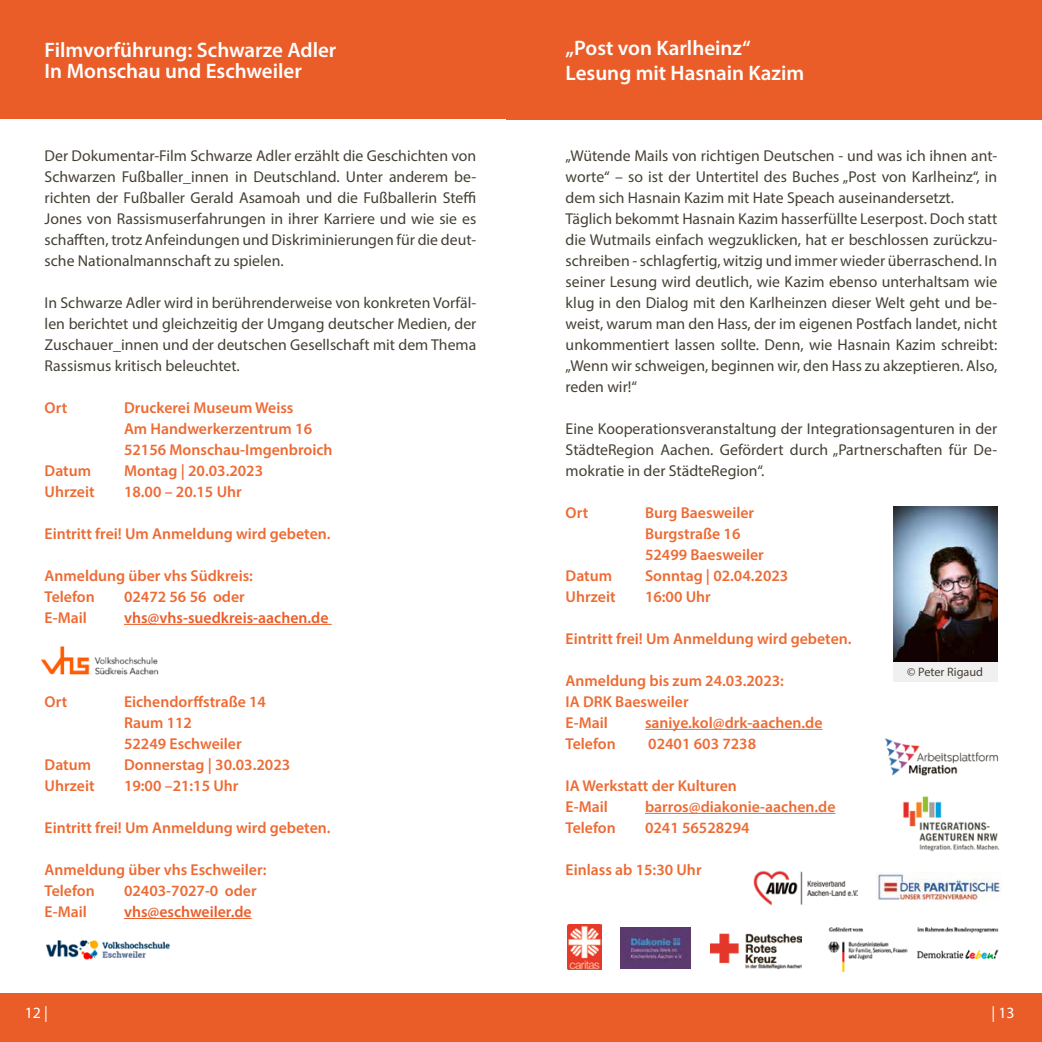
<style>
.page{position:relative;width:1042px;height:1042px;background:#fff}
.page>*{position:absolute;margin:0;border:0;box-sizing:border-box;transform-origin:0 0}
.t1{font:600 21px "Myriad Pro";color:#fff}
.Fließtext{font:15.75px/21px "Myriad Pro";color:#454034;text-align:justify}
.Semi_Lila{font:600 15.75px "Myriad Pro";color:#ed6b34}
.Semi_Lila-2{font:600 15.75px "Myriad Pro";color:#ea5d29}
.t2{font:15.75px "Myriad Pro";color:#fff}
.Fließtext-2{font:12.25px "Myriad Pro";color:#454034}
</style>
<div class="page">
<div style="left:0;top:0;width:521px;height:119px;background:#ea5d29"></div>
<div style="left:0;top:993px;width:521px;height:49px;background:#ea5d29"></div>
<div style="left:521px;top:993px;width:521px;height:49px;background:#ea5d29"></div>
<hr style="left:124px;top:624px;width:208px;height:1px;background:#ea5d29">
<hr style="left:124px;top:918px;width:128px;height:1px;background:#ea5d29">
<div style="left:506px;top:0;width:536px;height:119px;background:#ea5d29"></div>
<hr style="left:645px;top:729px;width:177px;height:1px;background:#ed6b34">
<hr style="left:645px;top:813px;width:190px;height:1px;background:#ed6b34">
<img style="left:902px;top:796px;width:98px;height:56px">
<img style="left:885px;top:738px;width:114px;height:38px">
<img style="left:876px;top:872px;width:125px;height:28px">
<img style="left:620px;top:927px;width:71px;height:41px">
<img style="left:710px;top:933px;width:92px;height:36px">
<img style="left:46px;top:940px;width:124px;height:20px">
<img style="left:40px;top:646px;width:119px;height:29px">
<img style="left:893px;top:506px;width:104px;height:156px">
<div style="left:893px;top:662px;width:104px;height:19px;background:#f0f0f0"></div>
<img style="left:828px;top:927px;width:171px;height:46px">
<img style="left:567px;top:924px;width:34px;height:45px">
<img style="left:754px;top:870px;width:103px;height:36px">
<p class="t1" style="left:45px;top:36px;width:293px">Filmvorführung: Schwarze Adler</p>
<p class="t1" style="left:45px;top:57px;width:259px">In Monschau und Eschweiler</p>
<p class="Fließtext" style="left:45px;top:145px;width:433px">Der Dokumentar-Film Schwarze Adler erzählt die Geschichten von Schwarzen Fußballer_innen in Deutschland. Unter anderem be&shy;richten der Fußballer Gerald Asamoah und die Fußballerin Steffi Jones von Rassismuserfahrungen in ihrer Karriere und wie sie es schafften, trotz Anfeindungen und Diskriminierungen für die deut&shy;sche Nationalmannschaft zu spielen.</p>
<p class="Fließtext" style="left:45px;top:292px;width:433px">In Schwarze Adler wird in berührenderweise von konkreten Vorfäl&shy;len berichtet und gleichzeitig der Umgang deutscher Medien, der Zuschauer_innen und der deutschen Gesellschaft mit dem Thema Rassismus kritisch beleuchtet.</p>
<p class="Semi_Lila" style="left:45px;top:397px;width:24px">Ort</p>
<p class="Semi_Lila" style="left:124px;top:397px;width:171px">Druckerei Museum Weiss</p>
<p class="Semi_Lila" style="left:124px;top:418px;width:190px">Am Handwerkerzentrum 16</p>
<p class="Semi_Lila" style="left:124px;top:439px;width:210px">52156 Monschau-Imgenbroich</p>
<p class="Semi_Lila" style="left:45px;top:460px;width:48px">Datum</p>
<p class="Semi_Lila" style="left:124px;top:460px;width:141px">Montag | 20.03.2023</p>
<p class="Semi_Lila" style="left:45px;top:481px;width:51px">Uhrzeit</p>
<p class="Semi_Lila" style="left:124px;top:481px;width:119px">18.00 – 20.15 Uhr</p>
<p class="Semi_Lila" style="left:45px;top:523px;width:287px">Eintritt frei! Um Anmeldung wird gebeten.</p>
<p class="Semi_Lila" style="left:45px;top:565px;width:210px">Anmeldung über vhs Südkreis:</p>
<p class="Semi_Lila" style="left:45px;top:586px;width:52px">Telefon</p>
<p class="Semi_Lila" style="left:124px;top:586px;width:122px">02472 56 56 oder</p>
<p class="Semi_Lila" style="left:45px;top:607px;width:44px">E-Mail</p>
<p class="Semi_Lila-2" style="left:124px;top:607px;width:206px">vhs@vhs-suedkreis-aachen.de</p>
<p class="Semi_Lila" style="left:45px;top:691px;width:24px">Ort</p>
<p class="Semi_Lila" style="left:124px;top:691px;width:143px">Eichendorffstraße 14</p>
<p class="Semi_Lila" style="left:124px;top:712px;width:70px">Raum 112</p>
<p class="Semi_Lila" style="left:124px;top:733px;width:119px">52249 Eschweiler</p>
<p class="Semi_Lila" style="left:45px;top:754px;width:48px">Datum</p>
<p class="Semi_Lila" style="left:124px;top:754px;width:168px">Donnerstag | 30.03.2023</p>
<p class="Semi_Lila" style="left:45px;top:775px;width:51px">Uhrzeit</p>
<p class="Semi_Lila" style="left:124px;top:775px;width:116px">19:00 –21:15 Uhr</p>
<p class="Semi_Lila" style="left:45px;top:817px;width:287px">Eintritt frei! Um Anmeldung wird gebeten.</p>
<p class="Semi_Lila" style="left:45px;top:859px;width:223px">Anmeldung über vhs Eschweiler:</p>
<p class="Semi_Lila" style="left:45px;top:880px;width:52px">Telefon</p>
<p class="Semi_Lila" style="left:124px;top:880px;width:134px">02403-7027-0 oder</p>
<p class="Semi_Lila" style="left:45px;top:901px;width:44px">E-Mail</p>
<p class="Semi_Lila-2" style="left:124px;top:901px;width:129px">vhs@eschweiler.de</p>
<p class="t1" style="left:566px;top:35px;width:186px">„Post von Karlheinz“</p>
<p class="t1" style="left:566px;top:59px;width:240px">Lesung mit Hasnain Kazim</p>
<p class="Fließtext" style="left:566px;top:145px;width:433px">„Wütende Mails von richtigen Deutschen - und was ich ihnen ant&shy;worte“ – so ist der Untertitel des Buches „Post von Karlheinz“, in dem sich Hasnain Kazim mit Hate Speach auseinandersetzt.</p>
<p class="Fließtext" style="left:566px;top:208px;width:433px">Täglich bekommt Hasnain Kazim hasserfüllte Leserpost. Doch statt die Wutmails einfach wegzuklicken, hat er beschlossen zurückzu&shy;schreiben - schlagfertig, witzig und immer wieder überraschend. In seiner Lesung wird deutlich, wie Kazim ebenso unterhaltsam wie klug in den Dialog mit den Karlheinzen dieser Welt geht und be&shy;weist, warum man den Hass, der im eigenen Postfach landet, nicht unkommentiert lassen sollte. Denn, wie Hasnain Kazim schreibt: „Wenn wir schweigen, beginnen wir, den Hass zu akzeptieren. Also, reden wir!“</p>
<p class="Fließtext" style="left:566px;top:418px;width:433px">Eine Kooperationsveranstaltung der Integrationsagenturen in der StädteRegion Aachen. Gefördert durch „Partnerschaften für De&shy;mokratie in der StädteRegion“.</p>
<p class="Semi_Lila" style="left:566px;top:502px;width:24px">Ort</p>
<p class="Semi_Lila" style="left:645px;top:502px;width:111px">Burg Baesweiler</p>
<p class="Semi_Lila" style="left:645px;top:523px;width:97px">Burgstraße 16</p>
<p class="Semi_Lila" style="left:645px;top:544px;width:120px">52499 Baesweiler</p>
<p class="Semi_Lila" style="left:566px;top:565px;width:48px">Datum</p>
<p class="Semi_Lila" style="left:645px;top:565px;width:145px">Sonntag | 02.04.2023</p>
<p class="Semi_Lila" style="left:566px;top:586px;width:51px">Uhrzeit</p>
<p class="Semi_Lila" style="left:645px;top:586px;width:67px">16:00 Uhr</p>
<p class="Semi_Lila" style="left:566px;top:628px;width:287px">Eintritt frei! Um Anmeldung wird gebeten.</p>
<p class="Semi_Lila" style="left:566px;top:670px;width:220px">Anmeldung bis zum 24.03.2023:</p>
<p class="Semi_Lila" style="left:566px;top:691px;width:124px">IA DRK Baesweiler</p>
<p class="Semi_Lila" style="left:566px;top:712px;width:44px">E-Mail</p>
<p class="Semi_Lila" style="left:645px;top:712px;width:179px">saniye.kol@drk-aachen.de</p>
<p class="Semi_Lila" style="left:566px;top:733px;width:52px">Telefon</p>
<p class="Semi_Lila" style="left:648px;top:733px;width:109px">02401 603 7238</p>
<p class="Semi_Lila" style="left:566px;top:775px;width:173px">IA Werkstatt der Kulturen</p>
<p class="Semi_Lila" style="left:566px;top:796px;width:44px">E-Mail</p>
<p class="Semi_Lila" style="left:645px;top:796px;width:192px">barros@diakonie-aachen.de</p>
<p class="Semi_Lila" style="left:566px;top:817px;width:52px">Telefon</p>
<p class="Semi_Lila" style="left:645px;top:817px;width:106px">0241 56528294</p>
<p class="Semi_Lila" style="left:566px;top:859px;width:137px">Einlass ab 15:30 Uhr</p>
<p class="Fließtext-2" style="left:907px;top:665px;width:77px">© Peter Rigaud</p>
<p class="t2" style="left:25px;top:1003px;width:25px">12 |</p>
<p class="t2" style="left:991px;top:1003px;width:25px">| 13</p>
</div>
